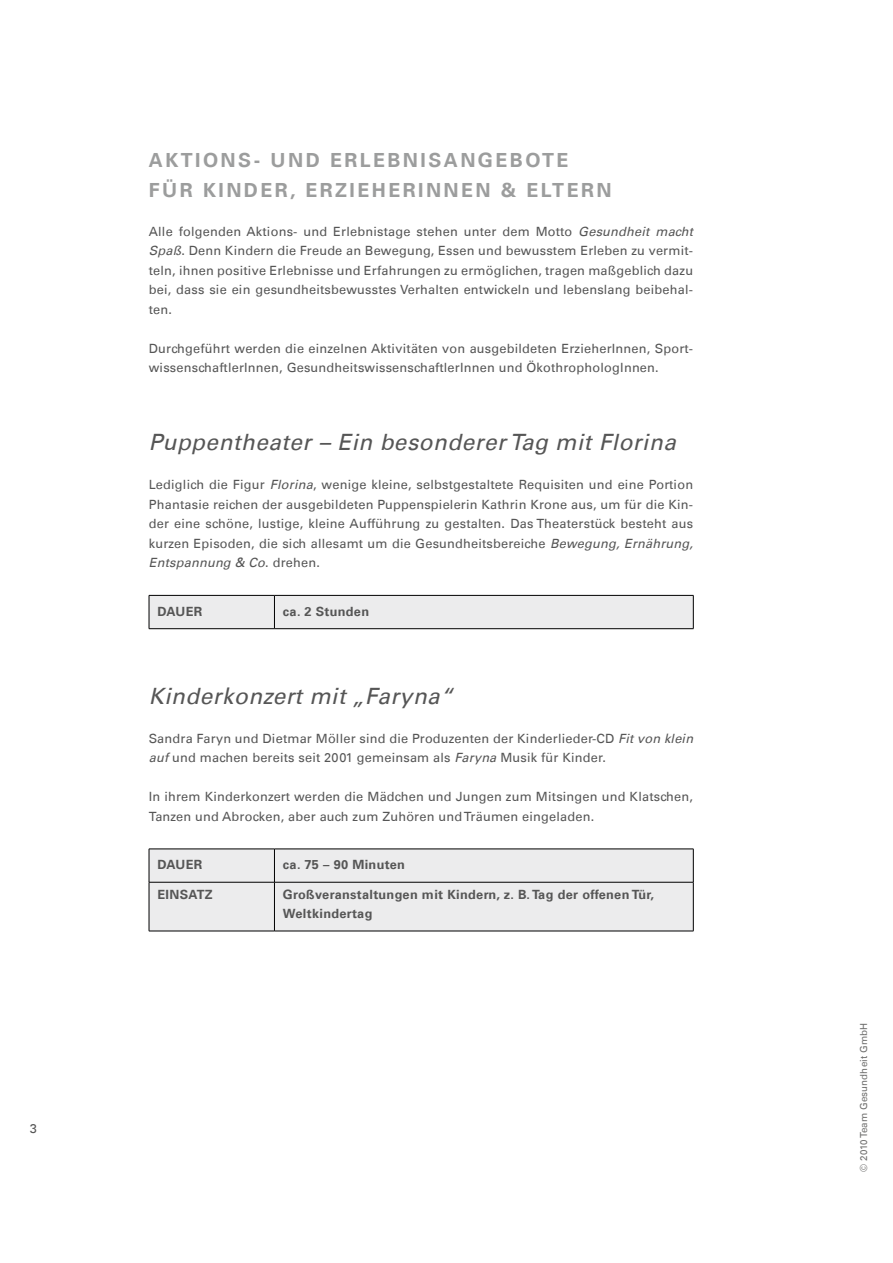
<style>
.page{position:relative;width:893px;height:1263px;background:#fff}
.page>*{position:absolute;margin:0;border:0;box-sizing:border-box;transform-origin:0 0}
.t1{font:italic 22.5px "Univers LT";letter-spacing:.025em;color:#565656}
.t2{font:700 19.5px "Univers LT";color:#9c9d9d}
.t3{font:12.75px/19.5px "Univers LT";letter-spacing:.015em;color:#565656}
.t4{font:700 12.75px/19.5px "Univers LT";letter-spacing:.025em;color:#565656}
.t5{font:9.75px "Univers LT";letter-spacing:.015em;color:#6f6f6e}
.s1{font-style:italic}
</style>
<div class="page">
<div style="left:150px;top:596px;width:543px;height:32px;background:#ececed"></div>
<hr style="left:149px;top:595px;width:125px;height:1px;background:#000">
<hr style="left:149px;top:595px;width:1px;height:33px;background:#000">
<hr style="left:274px;top:595px;width:419px;height:1px;background:#000">
<hr style="left:274px;top:595px;width:1px;height:33px;background:#000">
<hr style="left:693px;top:595px;width:1px;height:33px;background:#000">
<hr style="left:149px;top:628px;width:125px;height:1px;background:#000">
<hr style="left:274px;top:628px;width:419px;height:1px;background:#000">
<div style="left:150px;top:850px;width:543px;height:81px;background:#ececed"></div>
<hr style="left:149px;top:849px;width:125px;height:1px;background:#000">
<hr style="left:149px;top:849px;width:1px;height:33px;background:#000">
<hr style="left:274px;top:849px;width:419px;height:1px;background:#000">
<hr style="left:274px;top:849px;width:1px;height:33px;background:#000">
<hr style="left:693px;top:849px;width:1px;height:33px;background:#000">
<hr style="left:149px;top:882px;width:125px;height:1px;background:#000">
<hr style="left:149px;top:882px;width:1px;height:49px;background:#000">
<hr style="left:274px;top:882px;width:419px;height:1px;background:#000">
<hr style="left:274px;top:882px;width:1px;height:49px;background:#000">
<hr style="left:693px;top:882px;width:1px;height:49px;background:#000">
<hr style="left:149px;top:931px;width:125px;height:1px;background:#000">
<hr style="left:274px;top:931px;width:419px;height:1px;background:#000">
<p class="t3" style="left:30px;top:1118px;width:9px">3</p>
<h2 class="t2" style="left:149px;top:149px;width:16px">AKTIONS</h2>
<h2 class="t2" style="left:254px;top:149px;width:34px">- UND</h2>
<h2 class="t2" style="left:330px;top:149px;width:16px">ERLEBNISANGEBOTE</h2>
<h2 class="t2" style="left:149px;top:178px;width:70px">FÜR KINDER</h2>
<h2 class="t2" style="left:290px;top:178px;width:75px">, ERZIEHERINNEN</h2>
<h2 class="t2" style="left:501px;top:178px;width:41px">&amp; ELTERN</h2>
<p class="t3" style="left:149px;top:221px;width:546px;text-align:justify">Alle folgenden Aktions- und Erlebnistage stehen unter dem Motto <span class="s1">Gesundheit macht Spaß</span>. Denn Kindern die Freude an Bewegung, Essen und bewusstem Erleben zu vermit&shy;teln, ihnen positive Erlebnisse und Erfahrungen zu ermöglichen, tragen maßgeblich dazu bei, dass sie ein gesundheitsbewusstes Verhalten entwickeln und lebenslang beibehal&shy;ten.</p>
<p class="t3" style="left:149px;top:338px;width:546px">Durchgeführt werden die einzelnen Aktivitäten von ausgebildeten ErzieherInnen, Sport&shy;wissenschaftlerInnen, GesundheitswissenschaftlerInnen und ÖkothrophologInnen.</p>
<h1 class="t1" style="left:149px;top:429px;width:529px">Puppentheater – Ein besonderer Tag mit Florina</h1>
<p class="t3" style="left:149px;top:475px;width:546px;text-align:justify">Lediglich die Figur <span class="s1">Florina</span>, wenige kleine, selbstgestaltete Requisiten und eine Portion Phantasie reichen der ausgebildeten Puppenspielerin Kathrin Krone aus, um für die Kin&shy;der eine schöne, lustige, kleine Aufführung zu gestalten. Das Theaterstück besteht aus kurzen Episoden, die sich allesamt um die Gesundheitsbereiche <span class="s1">Bewegung, Ernährung, Entspannung &amp; Co</span>. drehen.</p>
<p class="t4" style="left:158px;top:602px;width:10px">DAUER</p>
<p class="t4" style="left:283px;top:602px;width:88px">ca. 2 Stunden</p>
<h1 class="t1" style="left:149px;top:682px;width:306px">Kinderkonzert mit „Faryna“</h1>
<p class="t3" style="left:149px;top:728px;width:546px">Sandra Faryn und Dietmar Möller sind die Produzenten der Kinderlieder-CD <span class="s1">Fit von klein auf</span> und machen bereits seit 2001 gemeinsam als <span class="s1">Faryna</span> Musik für Kinder.</p>
<p class="t3" style="left:149px;top:787px;width:546px">In ihrem Kinderkonzert werden die Mädchen und Jungen zum Mitsingen und Klatschen,<br>Tanzen und Abrocken, aber auch zum Zuhören und Träumen eingeladen.</p>
<p class="t4" style="left:158px;top:855px;width:10px">DAUER</p>
<p class="t4" style="left:283px;top:855px;width:124px">ca. 75 – 90 Minuten</p>
<p class="t4" style="left:158px;top:884px;width:9px">EINSAT</p>
<p class="t4" style="left:205px;top:884px;width:9px">Z</p>
<p class="t4" style="left:283px;top:884px;width:373px">Großveranstaltungen mit Kindern, z. B. Tag der offenen Tür,<br>Weltkindertag</p>
<p class="t5" style="left:858px;top:1171px;width:151px;rotate:-90deg">© 2010 Team Gesundheit GmbH</p>
</div>
